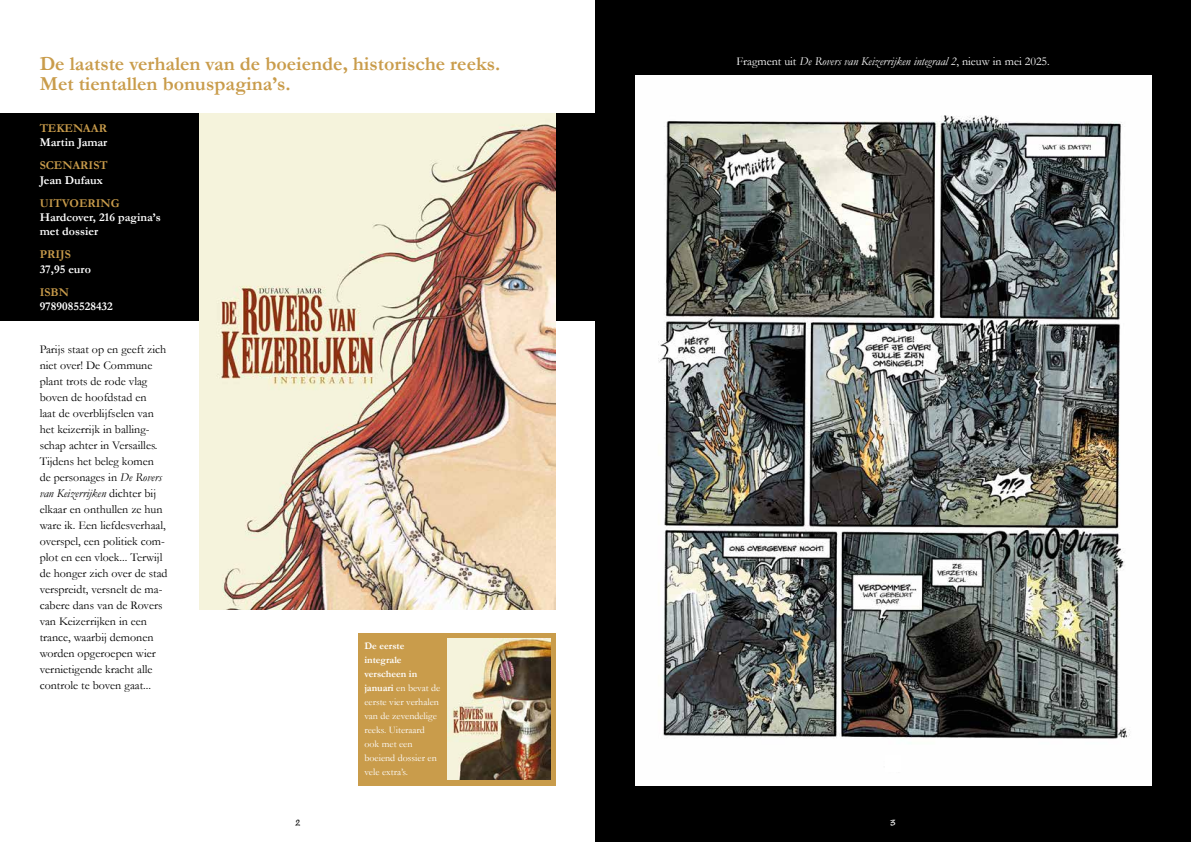
<style>
.page{position:relative;width:1191px;height:842px;background:#fff}
.page>*{position:absolute;margin:0;border:0;box-sizing:border-box;transform-origin:0 0}
.t1{font:700 20px/20px "Garamond";color:#c99c4b}
.t2{font:12px/16px "Garamond";color:#000}
.t3{font:700 12px/14.4px "Garamond";color:#fff}
.t4{font:italic 12px "Garamond";color:#fff}
.t5{font:700 12px "Garamond";color:#c99c4b}
.t6{font:10px/14px "Garamond";color:#fff}
.t7{font:8px "Trolley Normal";color:#000}
.t8{font:8px "Trolley Normal";color:#fff}
.s1{font-style:normal}
.s2{font-style:italic}
.s3{font-weight:700}
</style>
<div class="page">
<div style="left:0;top:113px;width:595px;height:208px;background:#000"></div>
<img style="left:199px;top:113px;width:357px;height:496px">
<div style="left:595px;top:0;width:596px;height:842px;background:#000"></div>
<img style="left:635px;top:75px;width:516px;height:710px">
<div style="left:884px;top:756px;width:16px;height:16px;background:#fff"></div>
<div style="left:359px;top:633px;width:197px;height:152px;background:#c99c4b"></div>
<img style="left:447px;top:638px;width:103px;height:141px">
<h1 class="t1" style="left:40px;top:54px;width:462px">De laatste verhalen van de boeiende, historische reeks.<br>Met tientallen bonuspagina’s.</h1>
<p class="t4" style="left:736px;top:53px;width:315px"><span class="s1">Fragment uit</span> De Rovers van Keizerrijken integraal 2<span class="s1">, nieuw in mei 2025.</span></p>
<p class="t5" style="left:40px;top:120px;width:69px">TEKENAAR</p>
<p class="t3" style="left:40px;top:136px;width:69px">Martin Jamar</p>
<p class="t5" style="left:40px;top:157px;width:70px">SCENARIST</p>
<p class="t3" style="left:40px;top:173px;width:65px">Jean Dufaux</p>
<p class="t5" style="left:40px;top:195px;width:81px">UITVOERING</p>
<p class="t3" style="left:40px;top:210px;width:122px">Hardcover, 216 pagina’s met dossier</p>
<p class="t5" style="left:40px;top:246px;width:33px">PRIJS</p>
<p class="t3" style="left:40px;top:262px;width:53px">37,95 euro</p>
<p class="t5" style="left:40px;top:284px;width:31px">ISBN</p>
<p class="t3" style="left:40px;top:299px;width:75px">9789085528432</p>
<p class="t2" style="left:40px;top:341px;width:129px">Parijs staat op en geeft zich niet over! De Commune plant trots de rode vlag boven de hoofdstad en<br>laat de overblijfselen van het keizerrijk in balling&shy;schap achter in Versailles.<br>Tijdens het beleg komen de personages in <span class="s2">De Rovers van Keizerrijken</span> dichter bij elkaar en onthullen ze hun ware ik. Een liefdesverhaal, overspel, een politiek com&shy;plot en een vloek... Terwijl de honger zich over de stad verspreidt, versnelt de ma&shy;cabere dans van de Rovers van Keizerrijken in een trance, waarbij demonen worden opgeroepen wier vernietigende kracht alle controle te boven gaat...</p>
<p class="t6" style="left:364px;top:639px;width:78px"><span class="s3">De eerste integrale verscheen in januari</span> en bevat de eerste vier verhalen van de zevendelige reeks. Uiteraard ook met een boeiend dossier en vele extra’s.</p>
<p class="t7" style="left:295px;top:818px;width:6px">2</p>
<p class="t8" style="left:890px;top:818px;width:7px">3</p>
</div>
